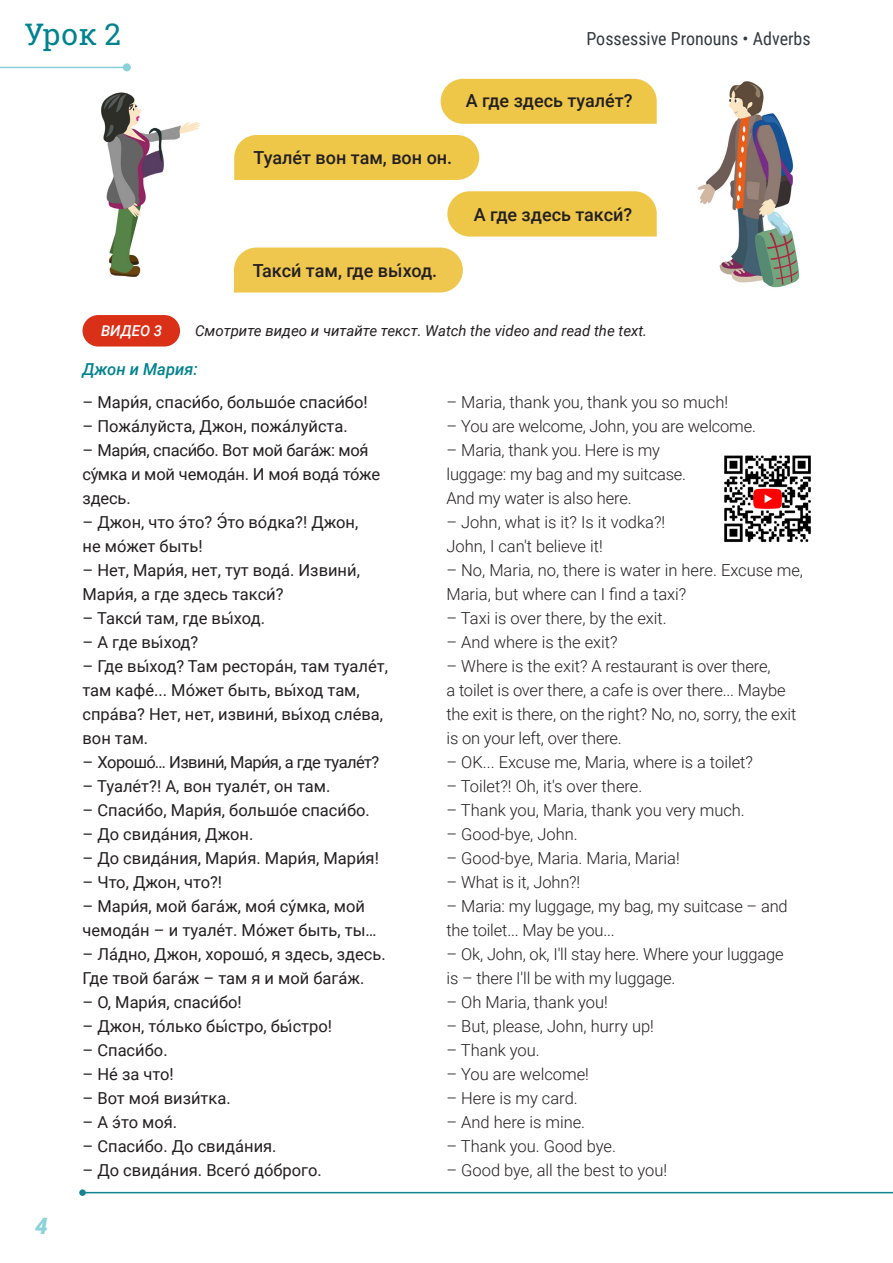
<style>
.page{position:relative;width:893px;height:1263px;background:#fff}
.page>*{position:absolute;margin:0;border:0;box-sizing:border-box;transform-origin:0 0}
.t1{font:30px "Roboto Slab";color:#01838f}
.t2{font:italic 900 22.5px "Roboto";color:#89d2d9}
.Models{font:500 18px "Roboto";color:#231f20}
.t3{font:18px "Roboto Condensed";color:#343a40}
.Dialogues_Tra{font:300 16.5px/24px "Roboto";letter-spacing:-.005em;color:#231f20}
.Dialogues{font:16.5px/24px "Roboto";color:#231f20}
.Dialogues-2{font:16.5px/24px "Roboto";letter-spacing:-.02em;color:#231f20}
.Dialogues-3{font:16.5px "Roboto";letter-spacing:-.03em;color:#231f20}
.Paragraph_Style_1{font:italic 500 16.5px "Roboto";color:#01838f}
.New_Expression{font:16.5px "Roboto";color:#231f20}
.Task{font:italic 15px "Roboto";color:#231f20}
.t4{font:italic 500 15px "Roboto";color:#fff}
</style>
<div class="page">
<div style="left:441px;top:79px;width:216px;height:45px;background:#eec748"></div>
<svg style="left:447px;top:191px;width:210px;height:46px;background:#eec951"></svg>
<div style="left:234px;top:135px;width:245px;height:45px;background:#eec748"></div>
<div style="left:234px;top:248px;width:229px;height:45px;background:#efc74e"></div>
<img style="left:101px;top:92px;width:99px;height:185px">
<img style="left:697px;top:81px;width:103px;height:207px">
<div style="left:82px;top:315px;width:98px;height:32px;background:#db3018;border-radius:16px"></div>
<img style="left:724px;top:455px;width:87px;height:87px">
<div style="left:79px;top:1189px;width:7px;height:7px;background:#128490;border-radius:50%"></div>
<hr style="left:81px;top:1192px;width:812px;height:1px;background:#128490">
<hr style="left:0;top:67px;width:127px;height:1px;background:#89d2d9">
<div style="left:124px;top:64px;width:6px;height:7px;background:#89d2d9;border-radius:50%"></div>
<div style="left:123px;top:63px;width:8px;height:8px;border:2px solid #89d2d9;border-radius:50%"></div>
<h1 class="t1" style="left:24px;top:14px;width:98px">Урок 2</h1>
<p class="t3" style="left:586px;top:26px;width:226px">Possessive Pronouns • Adverbs</p>
<p class="Models" style="left:466px;top:88px;width:168px">А где здесь туале́т?</p>
<p class="Models" style="left:254px;top:145px;width:200px">Туале́т вон там, вон он.</p>
<p class="Models" style="left:253px;top:258px;width:186px">Такси́там, где вы́ход.</p>
<p class="Models" style="left:474px;top:202px;width:160px">А где здесь такси́?</p>
<h2 class="t2" style="left:35px;top:1210px;width:14px">4</h2>
<p class="t4" style="left:101px;top:320px;width:63px">ВИДЕО 3</p>
<p class="Task" style="left:195px;top:320px;width:454px">Смотрите видео и читайте текст. Watch the video and read the text.</p>
<p class="Paragraph_Style_1" style="left:82px;top:357px;width:117px">Джон и Мария:</p>
<p class="Dialogues" style="left:82px;top:389px;width:287px">– Мари́я, спаси́бо, большо́е спаси́бо!</p>
<p class="Dialogues" style="left:82px;top:413px;width:267px">– Пожа́луйста, Джон, пожа́луйста.</p>
<p class="Dialogues-2" style="left:82px;top:437px;width:299px">– Мари́я, спаси́бо. Вот мой бага́ж: моя́ су́мка и мой чемода́н. И моя́вода́то́же здесь.</p>
<p class="Dialogues" style="left:82px;top:509px;width:277px">– Джон, что э́то? Это во́дка?! Джон, не мо́жет быть!</p>
<p class="Dialogues" style="left:82px;top:557px;width:281px">– Нет, Мари́я, нет, тут вода́. Извини́,<br>Мари́я, а где здесь такси́?</p>
<p class="Dialogues" style="left:82px;top:605px;width:184px">– Такси́там, где вы́ход.</p>
<p class="Dialogues" style="left:82px;top:629px;width:117px">– А где вы́ход?</p>
<p class="Dialogues" style="left:82px;top:653px;width:307px">– Где вы́ход? Там рестора́н, там туале́т, там кафе́... Мо́жет быть, вы́ход там, спра́ва? Нет, нет, извини́, вы́ход сле́ва, вон там.</p>
<p class="Dialogues-3" style="left:82px;top:750px;width:298px">– Хорошо́… Извини́, Мари́я, а где туале́т?</p>
<p class="Dialogues" style="left:82px;top:773px;width:249px">– Туале́т?! А, вон туале́т, он там.</p>
<p class="Dialogues" style="left:82px;top:797px;width:289px">– Спаси́бо, Мари́я, большо́е спаси́бо.</p>
<p class="Dialogues" style="left:82px;top:821px;width:172px">– До свида́ния, Джон.</p>
<p class="Dialogues" style="left:82px;top:845px;width:298px">– До свида́ния, Мари́я. Мари́я, Мари́я!</p>
<p class="Dialogues" style="left:82px;top:869px;width:141px">– Что, Джон, что?!</p>
<p class="Dialogues" style="left:82px;top:893px;width:295px">– Мари́я, мой бага́ж, моя́су́мка, мой чемода́н – и туале́т. Мо́жет быть, ты…</p>
<p class="Dialogues" style="left:82px;top:941px;width:305px">– Ла́дно, Джон, хорошо́, я здесь, здесь.<br>Где твой бага́ж – там я и мой бага́ж.</p>
<p class="Dialogues" style="left:82px;top:989px;width:161px">– О, Мари́я, спаси́бо!</p>
<p class="Dialogues" style="left:82px;top:1013px;width:251px">– Джон, то́лько бы́стро, бы́стро!</p>
<p class="Dialogues" style="left:82px;top:1037px;width:87px">– Спаси́бо.</p>
<p class="Dialogues" style="left:82px;top:1061px;width:93px">– Не́за что!</p>
<p class="Dialogues" style="left:82px;top:1085px;width:150px">– Вот моя́визи́тка.</p>
<p class="Dialogues" style="left:82px;top:1109px;width:97px">– А э́то моя́.</p>
<p class="Dialogues" style="left:82px;top:1133px;width:196px">– Спаси́бо. До свида́ния.</p>
<p class="Dialogues" style="left:82px;top:1157px;width:241px">– До свида́ния. Всего́до́брого.</p>
<p class="Dialogues_Tra" style="left:446px;top:389px;width:283px">– Maria, thank you, thank you so much!</p>
<p class="Dialogues_Tra" style="left:446px;top:413px;width:311px">– You are welcome, John, you are welcome.</p>
<p class="Dialogues_Tra" style="left:446px;top:437px;width:241px">– Maria, thank you. Here is my luggage: my bag and my suitcase.<br>And my water is also here.</p>
<p class="Dialogues_Tra" style="left:446px;top:509px;width:220px">– John, what is it? Is it vodka?!<br>John, I can't believe it!</p>
<p class="Dialogues_Tra" style="left:446px;top:557px;width:358px">– No, Maria, no, there is water in here. Excuse me,<br>Maria, but where can I find a taxi?</p>
<p class="Dialogues_Tra" style="left:446px;top:605px;width:222px">– Taxi is over there, by the exit.</p>
<p class="Dialogues_Tra" style="left:446px;top:629px;width:173px">– And where is the exit?</p>
<p class="Dialogues_Tra" style="left:446px;top:653px;width:351px">– Where is the exit? A restaurant is over there,<br>a toilet is over there, a cafe is over there... Maybe the exit is there, on the right? No, no, sorry, the exit is on your left, over there.</p>
<p class="Dialogues_Tra" style="left:446px;top:749px;width:308px">– OK... Exсuse me, Maria, where is a toilet?</p>
<p class="Dialogues_Tra" style="left:446px;top:773px;width:197px">– Toilet?! Oh, it's over there.</p>
<p class="Dialogues_Tra" style="left:446px;top:797px;width:300px">– Thank you, Maria, thank you very much.</p>
<p class="Dialogues_Tra" style="left:446px;top:821px;width:133px">– Good-bye, John.</p>
<p class="Dialogues_Tra" style="left:446px;top:845px;width:235px">– Good-bye, Maria. Maria, Maria!</p>
<p class="Dialogues_Tra" style="left:446px;top:869px;width:135px">– What is it, John?!</p>
<p class="Dialogues_Tra" style="left:446px;top:893px;width:343px">– Maria: my luggage, my bag, my suitcase – and the toilet... May be you...</p>
<p class="Dialogues_Tra" style="left:446px;top:941px;width:339px">– Ok, John, ok, I'll stay here. Where your luggage is – there I'll be with my luggage.</p>
<p class="Dialogues_Tra" style="left:446px;top:989px;width:163px">– Oh Maria, thank you!</p>
<p class="Dialogues_Tra" style="left:446px;top:1013px;width:209px">– But, please, John, hurry up!</p>
<p class="Dialogues_Tra" style="left:446px;top:1037px;width:95px">– Thank you.</p>
<p class="Dialogues_Tra" style="left:446px;top:1061px;width:144px">– You are welcome!</p>
<p class="Dialogues_Tra" style="left:446px;top:1085px;width:133px">– Here is my card.</p>
<p class="Dialogues_Tra" style="left:446px;top:1109px;width:140px">– And here is mine.</p>
<p class="Dialogues_Tra" style="left:446px;top:1133px;width:171px">– Thank you. Good bye.</p>
<p class="Dialogues_Tra" style="left:446px;top:1157px;width:222px">– Good bye, all the best to you!</p>
<p class="New_Expression" style="left:227px;top:507px;width:7px">́</p>
</div>
